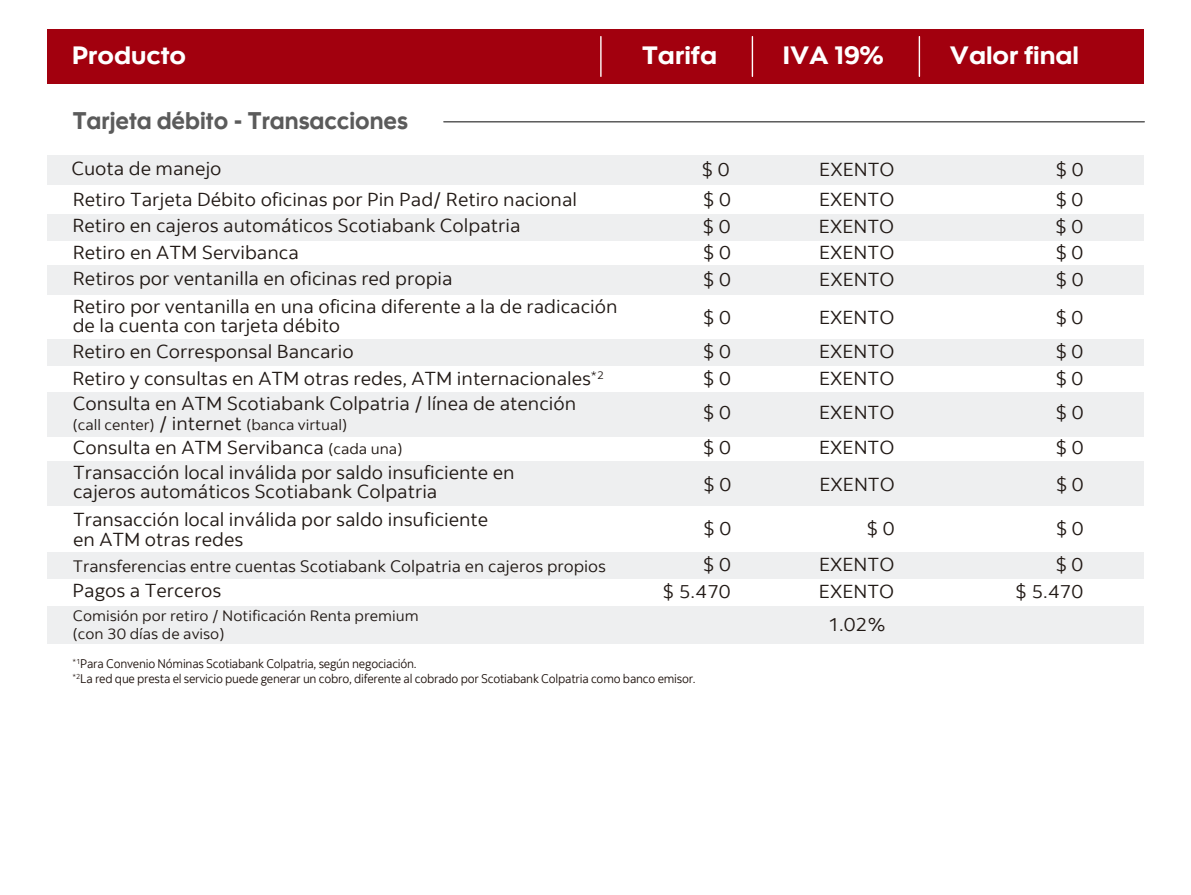
<style>
.page{position:relative;width:1191px;height:895px;background:#fff}
.page>*{position:absolute;margin:0;border:0;box-sizing:border-box;transform-origin:0 0}
.t1{font:25.05px "Scotia Headline";color:#fff;scale:1.05 1}
.t2{font:700 25.05px "Scotia";color:#fff;scale:1.05 1}
.t3{font:24px "Scotia Headline";color:#5b5b5b;scale:.96 1}
.t4{font:18.75px/19.5px "Scotia";color:#211915;scale:1.05 1}
.t5{font:16.5px "Scotia";color:#211915;scale:1.05 1}
.t6{font:15px/18px "Scotia";color:#211915;scale:1.05 1}
.t7{font:12.45px/14.4px "Scotia";letter-spacing:-.015em;color:#1e120d;scale:.96 1}
.s1{font-size:18.75px}
.s2{font-size:15px}
</style>
<div class="page">
<hr style="left:444px;top:121px;width:700px;height:1px;background:#5b5b5b">
<div style="left:47px;top:156px;width:1096px;height:29px;background:#eeeff0"></div>
<div style="left:47px;top:265px;width:1096px;height:29px;background:#eeeff0"></div>
<div style="left:47px;top:214px;width:1096px;height:26px;background:#eeeff0"></div>
<div style="left:47px;top:339px;width:1096px;height:27px;background:#eeeff0"></div>
<div style="left:47px;top:29px;width:1096px;height:55px;background:#a2000e"></div>
<hr style="left:600px;top:37px;width:1px;height:39px;background:#fff">
<hr style="left:751px;top:37px;width:2px;height:39px;background:#fff">
<hr style="left:918px;top:37px;width:2px;height:39px;background:#fff">
<div style="left:47px;top:462px;width:1096px;height:44px;background:#eeeff0"></div>
<div style="left:47px;top:393px;width:1096px;height:44px;background:#eeeff0"></div>
<div style="left:47px;top:552px;width:1096px;height:27px;background:#eeeff0"></div>
<div style="left:47px;top:606px;width:1096px;height:37px;background:#eeeff0"></div>
<h1 class="t2" style="left:72px;top:40px;width:109px">Producto</h1>
<h1 class="t1" style="left:642px;top:41px;width:73px">Tarifa</h1>
<h1 class="t1" style="left:783px;top:41px;width:97px">IVA 19%</h1>
<h1 class="t1" style="left:950px;top:41px;width:125px">Valor final</h1>
<p class="t3" style="left:73px;top:107px;width:350px">Tarjeta débito - Transacciones</p>
<p class="t4" style="left:71px;top:159px;width:144px">Cuota de manejo</p>
<p class="t4" style="left:701px;top:160px;width:28px">$ 0</p>
<p class="t4" style="left:819px;top:160px;width:73px">EXENTO</p>
<p class="t4" style="left:1055px;top:160px;width:28px">$ 0</p>
<p class="t4" style="left:73px;top:190px;width:482px">Retiro Tarjeta Débito oficinas por Pin Pad/ Retiro nacional</p>
<p class="t4" style="left:702px;top:190px;width:28px">$ 0</p>
<p class="t4" style="left:819px;top:190px;width:73px">EXENTO</p>
<p class="t4" style="left:1055px;top:190px;width:28px">$ 0</p>
<p class="t4" style="left:73px;top:216px;width:428px">Retiro en cajeros automáticos Scotiabank Colpatria</p>
<p class="t4" style="left:702px;top:217px;width:28px">$ 0</p>
<p class="t4" style="left:819px;top:217px;width:73px">EXENTO</p>
<p class="t4" style="left:1055px;top:217px;width:28px">$ 0</p>
<p class="t4" style="left:73px;top:243px;width:217px">Retiro en ATM Servibanca</p>
<p class="t4" style="left:702px;top:243px;width:28px">$ 0</p>
<p class="t4" style="left:819px;top:243px;width:73px">EXENTO</p>
<p class="t4" style="left:1055px;top:243px;width:28px">$ 0</p>
<p class="t4" style="left:73px;top:269px;width:363px">Retiros por ventanilla en oficinas red propia</p>
<p class="t4" style="left:703px;top:269px;width:28px">$ 0</p>
<p class="t4" style="left:819px;top:269px;width:73px">EXENTO</p>
<p class="t4" style="left:1055px;top:269px;width:28px">$ 0</p>
<p class="t4" style="left:73px;top:297px;width:520px">Retiro por ventanilla en una oficina diferente a la de radicación de la cuenta con tarjeta débito</p>
<p class="t4" style="left:702px;top:307px;width:28px">$ 0</p>
<p class="t4" style="left:819px;top:307px;width:73px">EXENTO</p>
<p class="t4" style="left:1055px;top:307px;width:28px">$ 0</p>
<p class="t4" style="left:73px;top:342px;width:269px">Retiro en Corresponsal Bancario</p>
<p class="t4" style="left:702px;top:342px;width:28px">$ 0</p>
<p class="t4" style="left:819px;top:342px;width:73px">EXENTO</p>
<p class="t4" style="left:1055px;top:342px;width:28px">$ 0</p>
<p class="t4" style="left:73px;top:369px;width:507px">Retiro y consultas en ATM otras redes, ATM internacionales<sup>*2</sup></p>
<p class="t4" style="left:702px;top:369px;width:28px">$ 0</p>
<p class="t4" style="left:819px;top:369px;width:73px">EXENTO</p>
<p class="t4" style="left:1055px;top:369px;width:28px">$ 0</p>
<p class="t4" style="left:73px;top:394px;width:481px">Consulta en ATM Scotiabank Colpatria / línea de atención</p>
<p class="t6" style="left:73px;top:416px;width:263px">(call center) <span class="s1">/ internet</span> (banca virtual)</p>
<p class="t4" style="left:703px;top:403px;width:28px">$ 0</p>
<p class="t4" style="left:819px;top:403px;width:73px">EXENTO</p>
<p class="t4" style="left:1055px;top:403px;width:28px">$ 0</p>
<p class="t4" style="left:73px;top:438px;width:315px">Consulta en ATM Servibanca <span class="s2">(cada una)</span></p>
<p class="t4" style="left:703px;top:438px;width:28px">$ 0</p>
<p class="t4" style="left:819px;top:438px;width:73px">EXENTO</p>
<p class="t4" style="left:1055px;top:438px;width:28px">$ 0</p>
<p class="t4" style="left:73px;top:463px;width:422px">Transacción local inválida por saldo insuficiente en cajeros automáticos Scotiabank Colpatria</p>
<p class="t4" style="left:703px;top:475px;width:28px">$ 0</p>
<p class="t4" style="left:819px;top:475px;width:73px">EXENTO</p>
<p class="t4" style="left:1055px;top:475px;width:28px">$ 0</p>
<p class="t4" style="left:73px;top:510px;width:397px">Transacción local inválida por saldo insuficiente en ATM otras redes</p>
<p class="t4" style="left:703px;top:519px;width:28px">$ 0</p>
<p class="t4" style="left:866px;top:519px;width:28px">$ 0</p>
<p class="t4" style="left:1055px;top:519px;width:28px">$ 0</p>
<p class="t5" style="left:73px;top:557px;width:509px">Transferencias entre cuentas Scotiabank Colpatria en cajeros propios</p>
<p class="t4" style="left:702px;top:555px;width:28px">$ 0</p>
<p class="t4" style="left:819px;top:555px;width:73px">EXENTO</p>
<p class="t4" style="left:1055px;top:555px;width:28px">$ 0</p>
<p class="t4" style="left:73px;top:581px;width:143px">Pagos a Terceros</p>
<p class="t4" style="left:662px;top:581px;width:66px">$ 5.470</p>
<p class="t4" style="left:819px;top:581px;width:73px">EXENTO</p>
<p class="t4" style="left:1015px;top:581px;width:66px">$ 5.470</p>
<p class="t6" style="left:73px;top:606px;width:331px">Comisión por retiro / Notificación Renta premium (con 30 días de aviso)</p>
<p class="t7" style="left:73px;top:657px;width:650px"><sup>*1</sup>Para Convenio Nóminas Scotiabank Colpatria, según negociación.<br><sup>*2</sup>La red que presta el servicio puede generar un cobro, diferente al cobrado por Scotiabank Colpatria como banco emisor.</p>
<p class="t4" style="left:827px;top:615px;width:57px">1.02%</p>
</div>
